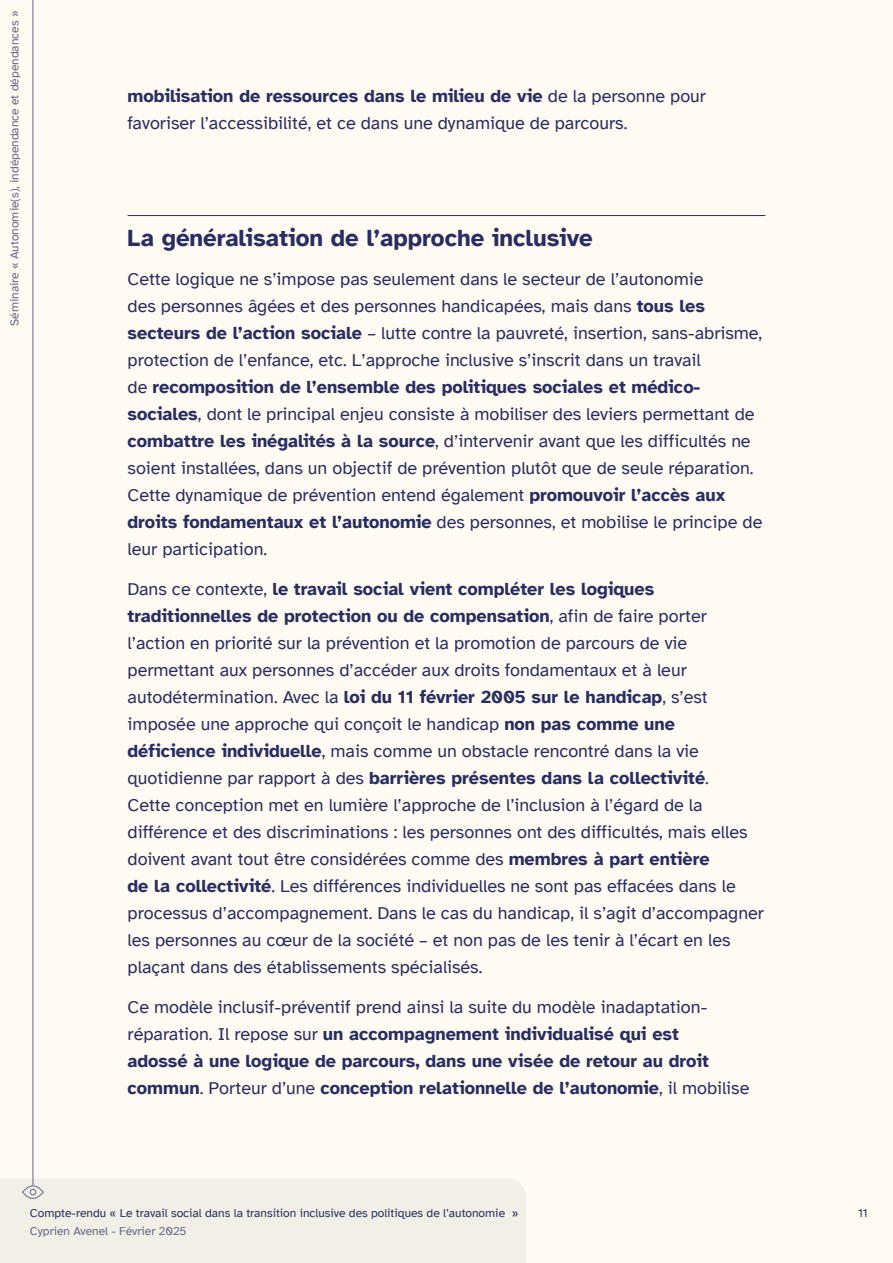
<style>
.page{position:relative;width:893px;height:1263px;background:#fffbf2}
.page>*{position:absolute;margin:0;border:0;box-sizing:border-box;transform-origin:0 0}
.t1{font:700 24px "Atkinson Hyperlegible";color:#282d62}
.t2{font:18px/27px "Atkinson Hyperlegible";color:#282d62}
.t3{font:700 18px/27px "Atkinson Hyperlegible";color:#282d62}
.t4{font:12px "Atkinson Hyperlegible";color:#282d62}
.t5{font:12px "Atkinson Hyperlegible";color:#646786}
.s1{font-weight:700}
.s2{font-weight:400}
</style>
<div class="page">
<hr style="left:33px;top:0;width:1px;height:1185px;background:#646786">
<div style="left:0;top:1179px;width:526px;height:84px;background:#f2efe6"></div>
<hr style="left:128px;top:215px;width:637px;height:1px;background:#282d62">
<p class="t5" style="left:10px;top:326px;width:317px;rotate:-90deg">Séminaire « Autonomie(s), indépendance et dépendances »</p>
<p class="t2" style="left:128px;top:83px;width:580px"><span class="s1">mobilisation de ressources dans le milieu de vie</span> de la personne pour favoriser l’accessibilité, et ce dans une dynamique de parcours.</p>
<h1 class="t1" style="left:128px;top:224px;width:467px">La généralisation de l’approche inclusive</h1>
<p class="t2" style="left:128px;top:266px;width:636px">Cette logique ne s’impose pas seulement dans le secteur de l’autonomie<br>des personnes âgées et des personnes handicapées, mais dans <span class="s1">tous les secteurs de l’action sociale</span> – lutte contre la pauvreté, insertion, sans-abrisme, protection de l’enfance, etc. L’approche inclusive s’inscrit dans un travail<br>de <span class="s1">recomposition de l’ensemble des politiques sociales et médico&shy;sociales</span>, dont le principal enjeu consiste à mobiliser des leviers permettant de <span class="s1">combattre les inégalités à la source</span>, d’intervenir avant que les difficultés ne soient installées, dans un objectif de prévention plutôt que de seule réparation.<br>Cette dynamique de prévention entend également <span class="s1">promouvoir l’accès aux droits fondamentaux et l’autonomie</span> des personnes, et mobilise le principe de leur participation.</p>
<p class="t2" style="left:128px;top:576px;width:638px">Dans ce contexte, <span class="s1">le travail social vient compléter les logiques traditionnelles de protection ou de compensation</span>, afin de faire porter l’action en priorité sur la prévention et la promotion de parcours de vie permettant aux personnes d’accéder aux droits fondamentaux et à leur autodétermination. Avec la <span class="s1">loi du 11 février 2005 sur le handicap</span>, s’est imposée une approche qui conçoit le handicap <span class="s1">non pas comme une déficience individuelle</span>, mais comme un obstacle rencontré dans la vie quotidienne par rapport à des <span class="s1">barrières présentes dans la collectivité</span>.<br>Cette conception met en lumière l’approche de l’inclusion à l’égard de la différence et des discriminations : les personnes ont des difficultés, mais elles doivent avant tout être considérées comme des <span class="s1">membres à part entière<br>de la collectivité</span>. Les différences individuelles ne sont pas effacées dans le processus d’accompagnement. Dans le cas du handicap, il s’agit d’accompagner les personnes au cœur de la société – et non pas de les tenir à l’écart en les plaçant dans des établissements spécialisés.</p>
<p class="t3" style="left:128px;top:993px;width:623px"><span class="s2">Ce modèle inclusif-préventif prend ainsi la suite du modèle inadaptation&shy;réparation. Il repose sur</span> un accompagnement individualisé qui est<br>adossé à une logique de parcours, dans une visée de retour au droit commun<span class="s2">. Porteur d’une</span> conception relationnelle de l’autonomie<span class="s2">, il mobilise</span></p>
<p class="t4" style="left:30px;top:1208px;width:490px">Compte-rendu « Le travail social dans la transition inclusive des politiques de l’autonomie »</p>
<p class="t5" style="left:30px;top:1227px;width:158px">Cyprien Avenel - Février 2025</p>
<p class="t4" style="left:858px;top:1206px;width:11px">11</p>
</div>
